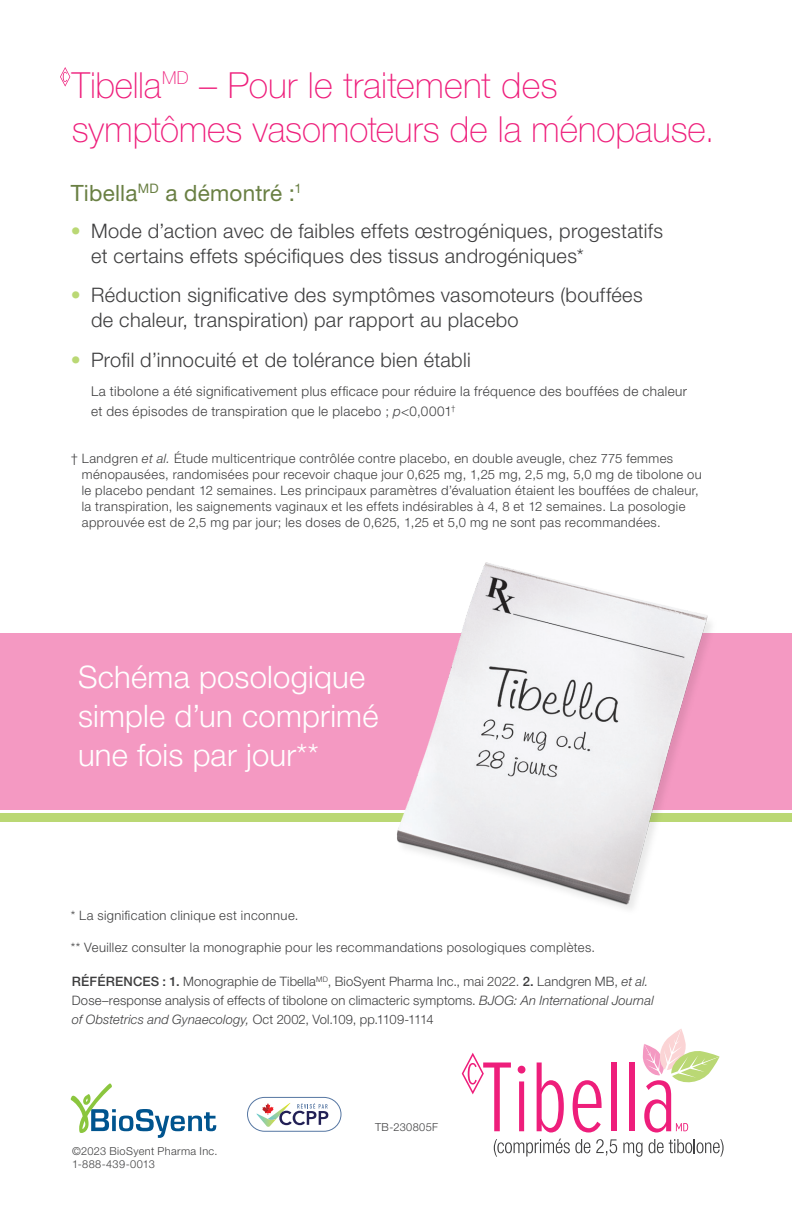
<style>
.page{position:relative;width:792px;height:1224px;background:#fff}
.page>*{position:absolute;margin:0;border:0;box-sizing:border-box;transform-origin:0 0}
._1__Heading{font:100 36px/44px "Helvetica Neue LT Std";color:#ee1e7b}
._3__Body_Copy{font:300 31px/39.2px "Helvetica Neue LT Std";letter-spacing:.01em;color:#fff}
._2__Sub_head{font:22.4px "Helvetica Neue LT Std";letter-spacing:.01em;color:#697f43}
._3__Body_Copy-2{font:300 20px/25px "Helvetica Neue LT Std";letter-spacing:.015em;color:#3e3e3f}
._3__Body_Copy-3{font:300 13.6px/20px "Helvetica Neue LT Std";letter-spacing:.03em;color:#3e3e3f}
._4__Footnote{font:300 13px/16px "Helvetica Neue LT Std";letter-spacing:.03em;color:#3e3e3f}
._5__Fair_Ballance{font:300 13px/19px "Helvetica Neue LT Std";letter-spacing:.01em;color:#3e3e3f}
._3__Body_Copy-4{font:300 11px/13.2px "Helvetica Neue LT Std";letter-spacing:.035em;color:#3e3e3f}
.s1{color:#bad874}
.s2{font-style:italic}
.s3{font-weight:500}
</style>
<div class="page">
<svg style="left:71px;top:1084px;width:145px;height:54px"></svg>
<svg style="left:60px;top:67px;width:10px;height:20px"></svg>
<div style="left:0;top:633px;width:792px;height:176px;background:#f499c2"></div>
<div style="left:0;top:813px;width:792px;height:9px;background:#bad874"></div>
<img style="left:352px;top:562px;width:367px;height:347px">
<div style="left:247px;top:1097px;width:94px;height:35px;border:1px solid #5576a2;border-radius:17px"></div>
<svg style="left:256px;top:1103px;width:72px;height:24px"></svg>
<svg style="left:518px;top:1066px;width:7px;height:65px"></svg>
<svg style="left:537px;top:1063px;width:27px;height:70px"></svg>
<svg style="left:573px;top:1080px;width:29px;height:53px"></svg>
<div style="left:612px;top:1063px;width:5px;height:68px;background:#ee1e7b"></div>
<div style="left:629px;top:1063px;width:5px;height:68px;background:#ee1e7b"></div>
<svg style="left:643px;top:1029px;width:77px;height:104px"></svg>
<svg style="left:462px;top:1053px;width:49px;height:78px"></svg>
<svg style="left:494px;top:1139px;width:96px;height:18px"></svg>
<svg style="left:596px;top:1139px;width:21px;height:17px"></svg>
<svg style="left:623px;top:1142px;width:20px;height:15px"></svg>
<svg style="left:649px;top:1139px;width:75px;height:18px"></svg>
<p class="_1__Heading" style="left:72px;top:63px;width:644px">Tibella<sup>MD</sup> – Pour le traitement des symptômes vasomoteurs de la ménopause.</p>
<p class="_2__Sub_head" style="left:71px;top:179px;width:232px">Tibella<sup>MD</sup> a démontré :<sup>1</sup></p>
<p class="_3__Body_Copy-2" style="left:91px;top:218px;width:574px;text-indent:-20px"><span class="s1">•</span> Mode d’action avec de faibles effets œstrogéniques, progestatifs et certains effets spécifiques des tissus androgéniques*</p>
<p class="_3__Body_Copy-2" style="left:91px;top:282px;width:553px;text-indent:-20px"><span class="s1">•</span> Réduction significative des symptômes vasomoteurs (bouffées de chaleur, transpiration) par rapport au placebo</p>
<p class="_3__Body_Copy-2" style="left:71px;top:347px;width:402px"><span class="s1">•</span> Profil d’innocuité et de tolérance bien établi</p>
<p class="_3__Body_Copy-3" style="left:91px;top:381px;width:598px">La tibolone a été significativement plus efficace pour réduire la fréquence des bouffées de chaleur et des épisodes de transpiration que le placebo ; <span class="s2">p</span>&lt;0,0001<sup>†</sup></p>
<p class="_4__Footnote" style="left:82px;top:450px;width:622px;text-indent:-11px">† Landgren <span class="s2">et al.</span> Étude multicentrique contrôlée contre placebo, en double aveugle, chez 775 femmes ménopausées, randomisées pour recevoir chaque jour 0,625 mg, 1,25 mg, 2,5 mg, 5,0 mg de tibolone ou le placebo pendant 12 semaines. Les principaux paramètres d’évaluation étaient les bouffées de chaleur, la transpiration, les saignements vaginaux et les effets indésirables à 4, 8 et 12 semaines. La posologie approuvée est de 2,5 mg par jour; les doses de 0,625, 1,25 et 5,0 mg ne sont pas recommandées.</p>
<p class="_3__Body_Copy" style="left:78px;top:656px;width:302px">Schéma posologique simple d’un comprimé une fois par jour**</p>
<p class="_4__Footnote" style="left:71px;top:907px;width:229px">* La signification clinique est inconnue.</p>
<p class="_4__Footnote" style="left:71px;top:939px;width:526px">** Veuillez consulter la monographie pour les recommandations posologiques complètes.</p>
<p class="_5__Fair_Ballance" style="left:72px;top:972px;width:583px"><span class="s3">RÉFÉRENCES : 1.</span> Monographie de Tibella<sup>MD</sup>, BioSyent Pharma Inc., mai 2022. <span class="s3">2.</span> Landgren MB, <span class="s2">et al.<br></span>Dose–response analysis of effects of tibolone on climacteric symptoms. <span class="s2">BJOG: An International Journal of Obstetrics and Gynaecology,</span> Oct 2002, Vol.109, pp.1109-1114</p>
<p class="_3__Body_Copy-4" style="left:72px;top:1144px;width:147px">©2023 BioSyent Pharma Inc.<br>1-888-439-0013</p>
<p class="_3__Body_Copy-4" style="left:375px;top:1120px;width:64px">TB-230805F</p>
</div>
